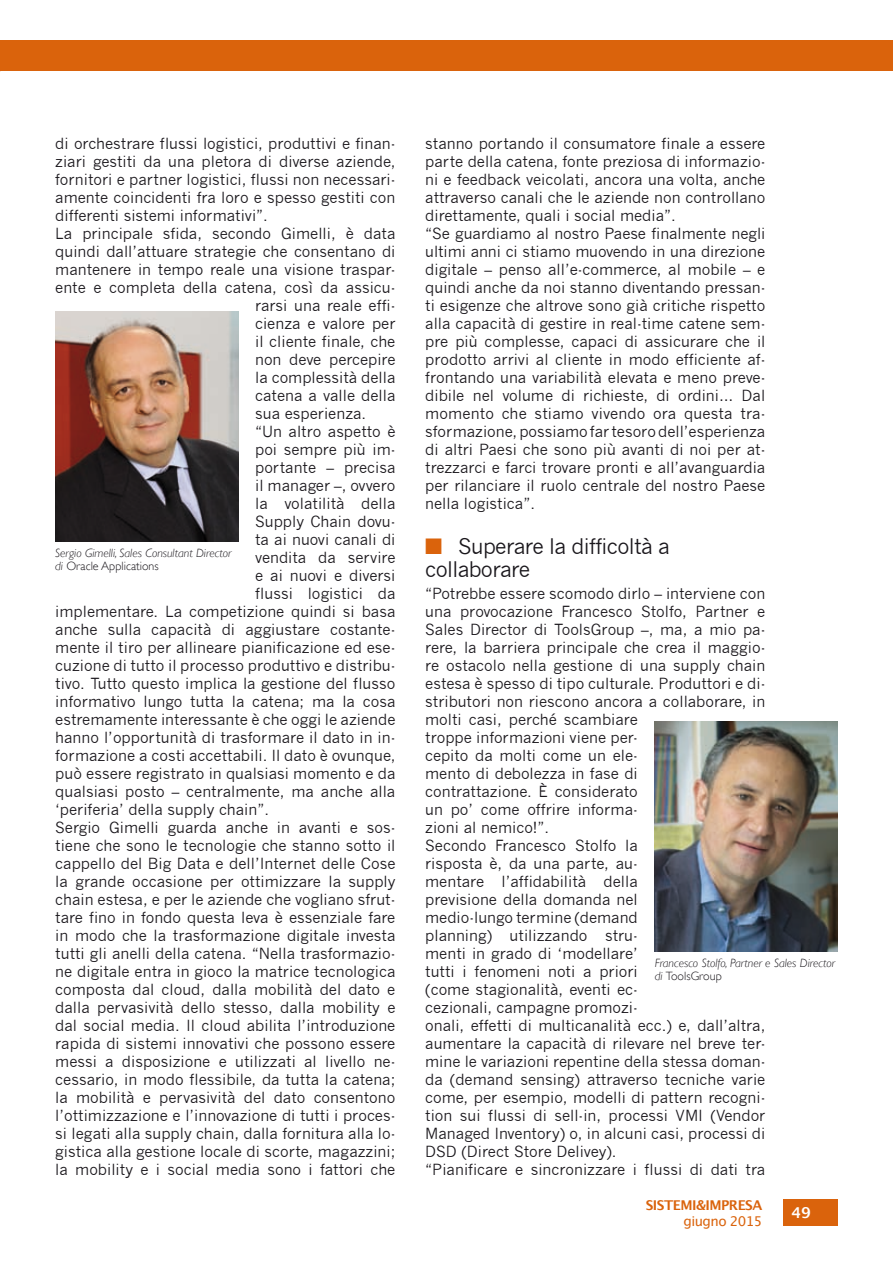
<style>
.page{position:relative;width:893px;height:1263px;background:#fff}
.page>*{position:absolute;margin:0;border:0;box-sizing:border-box;transform-origin:0 0}
.t1{font:21px/22.5px "News Gothic";letter-spacing:-.03em;color:#1a171c}
.t2{font:15px/18px "News Gothic";color:#1a171c}
.t3{font:600 15px "Lucida Sans";color:#fff}
.t4{font:700 13.5px "Lucida Grande";letter-spacing:-.04em;color:#da630c}
.t5{font:13.5px "Lucida Grande";letter-spacing:-.04em;color:#da630c}
.t6{font:italic 300 12px/13.5px "Gill Sans";color:#1a171c}
.s1{font-style:normal}
.s2{color:#da630c}
</style>
<div class="page">
<div style="left:784px;top:1199px;width:54px;height:27px;background:#da630c"></div>
<div style="left:0;top:40px;width:893px;height:31px;background:#da630c"></div>
<img style="left:55px;top:311px;width:183px;height:230px">
<img style="left:655px;top:721px;width:183px;height:230px">
<p class="t2" style="left:55px;top:135px;width:342px">di orchestrare flussi logistici, produttivi e finan-</p>
<p class="t2" style="left:55px;top:153px;width:342px">ziari gestiti da una pletora di diverse aziende,</p>
<p class="t2" style="left:55px;top:171px;width:342px">fornitori e partner logistici, flussi non necessari-</p>
<p class="t2" style="left:55px;top:189px;width:342px">amente coincidenti fra loro e spesso gestiti con</p>
<p class="t2" style="left:55px;top:207px;width:214px">differenti sistemi informativi”.</p>
<p class="t2" style="left:55px;top:225px;width:342px">La principale sfida, secondo Gimelli, è data</p>
<p class="t2" style="left:55px;top:243px;width:342px">quindi dall’attuare strategie che consentano di</p>
<p class="t2" style="left:55px;top:261px;width:342px">mantenere in tempo reale una visione traspar-</p>
<p class="t2" style="left:55px;top:279px;width:342px">ente e completa della catena, così da assicu-</p>
<p class="t2" style="left:255px;top:297px;width:142px">rarsi una reale effi-</p>
<p class="t2" style="left:255px;top:315px;width:142px">cienza e valore per</p>
<p class="t2" style="left:255px;top:333px;width:142px">il cliente finale, che</p>
<p class="t2" style="left:255px;top:351px;width:142px">non deve percepire</p>
<p class="t2" style="left:255px;top:369px;width:142px">la complessità della</p>
<p class="t2" style="left:255px;top:387px;width:142px">catena a valle della</p>
<p class="t2" style="left:255px;top:405px;width:113px">sua esperienza.</p>
<p class="t2" style="left:255px;top:423px;width:142px">“Un altro aspetto è</p>
<p class="t2" style="left:255px;top:441px;width:142px">poi sempre più im-</p>
<p class="t2" style="left:255px;top:459px;width:142px">portante – precisa</p>
<p class="t2" style="left:255px;top:477px;width:142px">il manager –, ovvero</p>
<p class="t2" style="left:255px;top:495px;width:142px">la volatilità della</p>
<p class="t2" style="left:255px;top:513px;width:142px">Supply Chain dovu-</p>
<p class="t2" style="left:255px;top:531px;width:142px">ta ai nuovi canali di</p>
<p class="t2" style="left:255px;top:549px;width:142px">vendita da servire</p>
<p class="t2" style="left:255px;top:567px;width:142px">e ai nuovi e diversi</p>
<p class="t2" style="left:255px;top:585px;width:142px">flussi logistici da</p>
<p class="t2" style="left:55px;top:603px;width:342px">implementare. La competizione quindi si basa</p>
<p class="t2" style="left:55px;top:621px;width:342px">anche sulla capacità di aggiustare costante-</p>
<p class="t2" style="left:55px;top:639px;width:342px">mente il tiro per allineare pianificazione ed ese-</p>
<p class="t2" style="left:55px;top:657px;width:342px">cuzione di tutto il processo produttivo e distribu-</p>
<p class="t2" style="left:55px;top:675px;width:342px">tivo. Tutto questo implica la gestione del flusso</p>
<p class="t2" style="left:55px;top:693px;width:342px">informativo lungo tutta la catena; ma la cosa</p>
<p class="t2" style="left:55px;top:711px;width:342px">estremamente interessante è che oggi le aziende</p>
<p class="t2" style="left:55px;top:729px;width:342px">hanno l’opportunità di trasformare il dato in in-</p>
<p class="t2" style="left:55px;top:747px;width:342px">formazione a costi accettabili. Il dato è ovunque,</p>
<p class="t2" style="left:55px;top:765px;width:342px">può essere registrato in qualsiasi momento e da</p>
<p class="t2" style="left:55px;top:783px;width:342px">qualsiasi posto – centralmente, ma anche alla</p>
<p class="t2" style="left:55px;top:801px;width:215px">‘periferia’ della supply chain”.</p>
<p class="t2" style="left:55px;top:819px;width:342px">Sergio Gimelli guarda anche in avanti e sos-</p>
<p class="t2" style="left:55px;top:837px;width:342px">tiene che sono le tecnologie che stanno sotto il</p>
<p class="t2" style="left:55px;top:855px;width:342px">cappello del Big Data e dell’Internet delle Cose</p>
<p class="t2" style="left:55px;top:873px;width:342px">la grande occasione per ottimizzare la supply</p>
<p class="t2" style="left:55px;top:891px;width:342px">chain estesa, e per le aziende che vogliano sfrut-</p>
<p class="t2" style="left:55px;top:909px;width:342px">tare fino in fondo questa leva è essenziale fare</p>
<p class="t2" style="left:55px;top:927px;width:342px">in modo che la trasformazione digitale investa</p>
<p class="t2" style="left:55px;top:945px;width:342px">tutti gli anelli della catena. “Nella trasformazio-</p>
<p class="t2" style="left:55px;top:963px;width:342px">ne digitale entra in gioco la matrice tecnologica</p>
<p class="t2" style="left:55px;top:981px;width:342px">composta dal cloud, dalla mobilità del dato e</p>
<p class="t2" style="left:55px;top:999px;width:342px">dalla pervasività dello stesso, dalla mobility e</p>
<p class="t2" style="left:55px;top:1017px;width:342px">dal social media. Il cloud abilita l’introduzione</p>
<p class="t2" style="left:55px;top:1035px;width:342px">rapida di sistemi innovativi che possono essere</p>
<p class="t2" style="left:55px;top:1053px;width:342px">messi a disposizione e utilizzati al livello ne-</p>
<p class="t2" style="left:55px;top:1071px;width:342px">cessario, in modo flessibile, da tutta la catena;</p>
<p class="t2" style="left:55px;top:1089px;width:342px">la mobilità e pervasività del dato consentono</p>
<p class="t2" style="left:55px;top:1107px;width:342px">l’ottimizzazione e l’innovazione di tutti i proces-</p>
<p class="t2" style="left:55px;top:1125px;width:342px">si legati alla supply chain, dalla fornitura alla lo-</p>
<p class="t2" style="left:55px;top:1143px;width:342px">gistica alla gestione locale di scorte, magazzini;</p>
<p class="t2" style="left:55px;top:1161px;width:342px">la mobility e i social media sono i fattori che</p>
<p class="t6" style="left:55px;top:546px;width:178px">Sergio Gimelli, Sales Consultant Director di <span class="s1">Oracle Applications</span></p>
<p class="t2" style="left:425px;top:135px;width:342px">stanno portando il consumatore finale a essere parte della catena, fonte preziosa di informazio&shy;ni e feedback veicolati, ancora una volta, anche attraverso canali che le aziende non controllano direttamente, quali i social media”.<br>“Se guardiamo al nostro Paese finalmente negli ultimi anni ci stiamo muovendo in una direzione digitale – penso all’e-commerce, al mobile – e quindi anche da noi stanno diventando pressan&shy;ti esigenze che altrove sono già critiche rispetto alla capacità di gestire in real-time catene sem&shy;pre più complesse, capaci di assicurare che il prodotto arrivi al cliente in modo efficiente af&shy;frontando una variabilità elevata e meno preve&shy;dibile nel volume di richieste, di ordini… Dal momento che stiamo vivendo ora questa tra&shy;sformazione, possiamo far tesoro dell’esperienza di altri Paesi che sono più avanti di noi per at&shy;trezzarci e farci trovare pronti e all’avanguardia per rilanciare il ruolo centrale del nostro Paese nella logistica”.</p>
<h1 class="t1" style="left:425px;top:535px;width:246px"><span class="s2">■</span> Superare la difficoltà a collaborare</h1>
<p class="t2" style="left:425px;top:585px;width:342px">“Potrebbe essere scomodo dirlo – interviene con una provocazione Francesco Stolfo, Partner e Sales Director di ToolsGroup –, ma, a mio pa&shy;rere, la barriera principale che crea il maggio&shy;re ostacolo nella gestione di una supply chain estesa è spesso di tipo culturale. Produttori e di&shy;stributori non riescono ancora a collaborare, in molti casi, perché scambiare<br>troppe informazioni viene per-<br>cepito da molti come un ele-<br>mento di debolezza in fase di<br>contrattazione. È considerato<br>un po’ come offrire informa-<br>zioni al nemico!”.<br>Secondo Francesco Stolfo la<br>risposta è, da una parte, au-<br>mentare l’affidabilità della<br>previsione della domanda nel<br>medio-lungo termine (demand<br>planning) utilizzando stru-<br>menti in grado di ‘modellare’<br>tutti i fenomeni noti a priori<br>(come stagionalità, eventi ec-<br>cezionali, campagne promozi-<br>onali, effetti di multicanalità ecc.) e, dall’altra, aumentare la capacità di rilevare nel breve ter&shy;mine le variazioni repentine della stessa doman&shy;da (demand sensing) attraverso tecniche varie come, per esempio, modelli di pattern recogni&shy;tion sui flussi di sell-in, processi VMI (Vendor Managed Inventory) o, in alcuni casi, processi di DSD (Direct Store Delivey).<br>“Pianificare e sincronizzare i flussi di dati tra</p>
<p class="t6" style="left:655px;top:956px;width:182px">Francesco Stolfo, Partner e Sales Director di <span class="s1">ToolsGroup</span></p>
<p class="t4" style="left:646px;top:1194px;width:118px">SISTEMI&amp;IMPRESA</p>
<p class="t5" style="left:684px;top:1213px;width:80px">giugno 2015</p>
<p class="t3" style="left:792px;top:1204px;width:21px">49</p>
</div>
